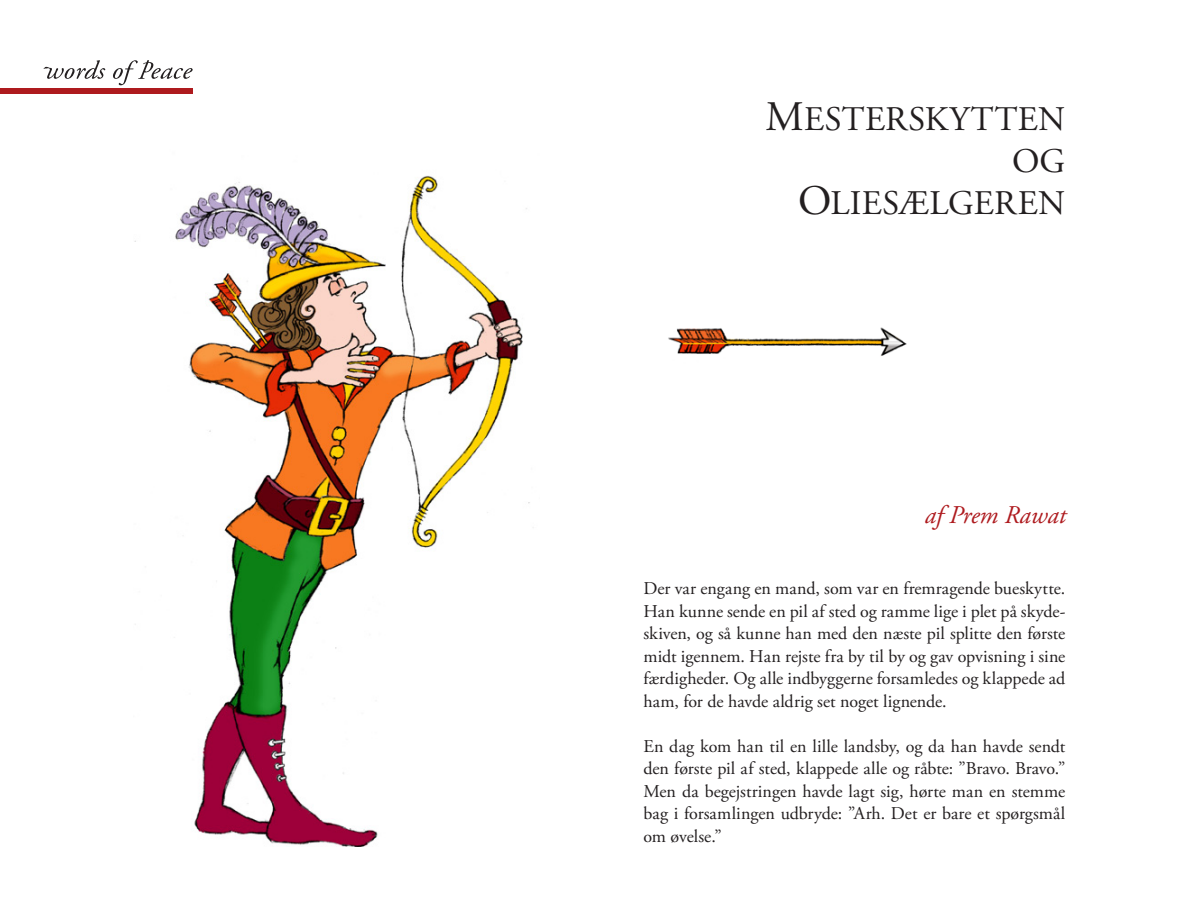
<style>
.page{position:relative;width:1188px;height:918px;background:#fff}
.page>*{position:absolute;margin:0;border:0;box-sizing:border-box;transform-origin:0 0}
.t1{font:34.5px "Adobe Garamond Pro";letter-spacing:.01em;color:#231f20}
.t2{font:italic 25.5px "Adobe Garamond Pro";color:#ae1a1e}
.t3{font:18px/22.5px "Adobe Garamond Pro";color:#231f20;text-align:justify}
.s1{font-size:42px}
</style>
<div class="page">
<svg style="left:113px;top:60px;width:80px;height:25px"></svg>
<svg style="left:43px;top:60px;width:62px;height:19px"></svg>
<div style="left:0;top:89px;width:193px;height:5px;background:#ae1a1e"></div>
<img style="left:134px;top:175px;width:396px;height:671px">
<img style="left:668px;top:327px;width:239px;height:29px">
<p class="t1" style="left:766px;top:99px;width:301px"><span class="s1">M</span>ESTERSKYTTEN</p>
<p class="t1" style="left:1012px;top:141px;width:55px">OG</p>
<p class="t1" style="left:798px;top:183px;width:268px"><span class="s1">O</span>LIESÆLGEREN</p>
<p class="t2" style="left:925px;top:499px;width:143px">af Prem Rawat</p>
<p class="t3" style="left:644px;top:578px;width:424px">Der var engang en mand, som var en fremragende bueskytte.<br>Han kunne sende en pil af sted og ramme lige i plet på skyde&shy;skiven, og så kunne han med den næste pil splitte den første midt igennem. Han rejste fra by til by og gav opvisning i sine færdigheder. Og alle indbyggerne forsamledes og klappede ad ham, for de havde aldrig set noget lignende.</p>
<p class="t3" style="left:644px;top:736px;width:423px">En dag kom han til en lille landsby, og da han havde sendt den første pil af sted, klappede alle og råbte: ”Bravo. Bravo.” Men da begejstringen havde lagt sig, hørte man en stemme bag i forsamlingen udbryde: ”Arh. Det er bare et spørgsmål om øvelse.”</p>
</div>
